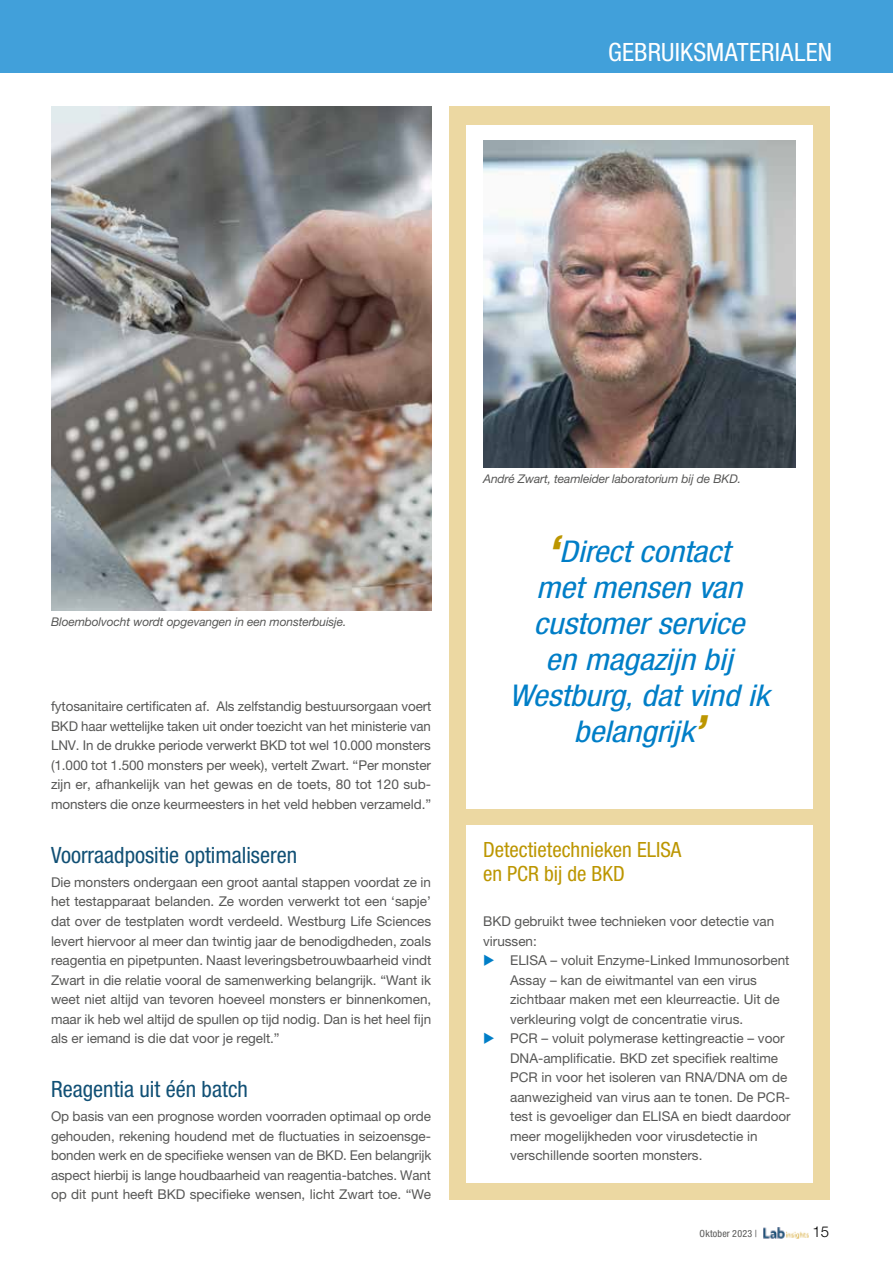
<style>
.page{position:relative;width:893px;height:1263px;background:#fff}
.page>*{position:absolute;margin:0;border:0;box-sizing:border-box;transform-origin:0 0}
.t1{font:italic condensed 30px/36px "Helvetica Neue LT Pro";letter-spacing:-.005em;color:#007ec7;text-align:center;scale:1.12 1}
.t2{font:condensed 25.2px "Helvetica Neue LT Pro";letter-spacing:.005em;color:#fff}
.t3{font:condensed 22.5px "Helvetica Neue LT Pro";color:#115075}
.t4{font:condensed 21px/24px "Helvetica Neue LT Pro";color:#bc9600}
.t5{font:300 15px "Helvetica Neue LT Pro";color:#000}
.t6{font:13.5px/19.5px "Helvetica Neue LT Pro";color:#575756;text-align:justify}
.t7{font:italic 12px "Helvetica Neue LT Pro";letter-spacing:-.01em;color:#575756}
.t8{font:condensed 9.9px "Helvetica Neue LT Pro";letter-spacing:.02em;color:#575756}
.s1{font-weight:900;font-size:37.5px;color:#bc9600}
</style>
<div class="page">
<div style="left:0;top:0;width:893px;height:72px;background:#41a0da"></div>
<img style="left:763px;top:1227px;width:45px;height:11px">
<img style="left:51px;top:106px;width:380px;height:504px">
<div style="left:449px;top:106px;width:380px;height:1093px;background:#ecd8a2"></div>
<div style="left:466px;top:825px;width:346px;height:357px;background:#fff"></div>
<div style="left:466px;top:126px;width:346px;height:683px;background:#fff"></div>
<img style="left:483px;top:140px;width:312px;height:327px">
<h2 class="t2" style="left:608px;top:37px;width:226px">GEBRUIKSMATERIALEN</h2>
<p class="t7" style="left:51px;top:614px;width:297px">Bloembolvocht wordt opgevangen in een monsterbuisje.</p>
<p class="t6" style="left:51px;top:696px;width:382px">fytosanitaire certificaten af. Als zelfstandig bestuursorgaan voert BKD haar wettelijke taken uit onder toezicht van het ministerie van LNV. In de drukke periode verwerkt BKD tot wel 10.000 monsters (1.000 tot 1.500 monsters per week), vertelt Zwart. “Per monster zijn er, afhankelijk van het gewas en de toets, 80 tot 120 sub&shy;monsters die onze keurmeesters in het veld hebben verzameld.”</p>
<h3 class="t3" style="left:51px;top:842px;width:248px">Voorraadpositie optimaliseren</h3>
<p class="t6" style="left:51px;top:872px;width:382px">Die monsters ondergaan een groot aantal stappen voordat ze in het testapparaat belanden. Ze worden verwerkt tot een ‘sapje’ dat over de testplaten wordt verdeeld. Westburg Life Sciences levert hiervoor al meer dan twintig jaar de benodigdheden, zoals reagentia en pipetpunten. Naast leveringsbetrouwbaarheid vindt Zwart in die relatie vooral de samenwerking belangrijk. “Want ik weet niet altijd van tevoren hoeveel monsters er binnenkomen, maar ik heb wel altijd de spullen op tijd nodig. Dan is het heel fijn als er iemand is die dat voor je regelt.”</p>
<h3 class="t3" style="left:51px;top:1076px;width:199px">Reagentia uit één batch</h3>
<p class="t6" style="left:51px;top:1106px;width:382px">Op basis van een prognose worden voorraden optimaal op orde gehouden, rekening houdend met de fluctuaties in seizoensge&shy;bonden werk en de specifieke wensen van de BKD. Een belangrijk aspect hierbij is lange houdbaarheid van reagentia-batches. Want op dit punt heeft BKD specifieke wensen, licht Zwart toe. “We</p>
<p class="t7" style="left:483px;top:472px;width:259px">André Zwart, teamleider laboratorium bij de BKD.</p>
<h1 class="t1" style="left:509px;top:534px;width:234px"><span class="s1">‘</span>Direct contact<br>met mensen van customer service<br>en magazijn bij<br>Westburg, dat vind ik belangrijk<span class="s1">’</span></h1>
<h3 class="t4" style="left:483px;top:837px;width:200px">Detectietechnieken ELISA en PCR bij de BKD</h3>
<p class="t6" style="left:483px;top:911px;width:293px">BKD gebruikt twee technieken voor detectie van virussen:</p>
<p class="t6" style="left:510px;top:950px;width:282px;text-align:left">ELISA – voluit Enzyme-Linked Immunosorbent Assay – kan de eiwitmantel van een virus zichtbaar maken met een kleurreactie. Uit de verkleuring volgt de concentratie virus.<br>PCR – voluit polymerase kettingreactie – voor DNA-amplificatie. BKD zet specifiek realtime PCR in voor het isoleren van RNA/DNA om de aanwezigheid van virus aan te tonen. De PCR&shy;test is gevoeliger dan ELISA en biedt daardoor meer mogelijkheden voor virusdetectie in verschillende soorten monsters.</p>
<p class="t8" style="left:700px;top:1228px;width:59px">Oktober 2023 |</p>
<p class="t5" style="left:812px;top:1223px;width:18px">15</p>
</div>
